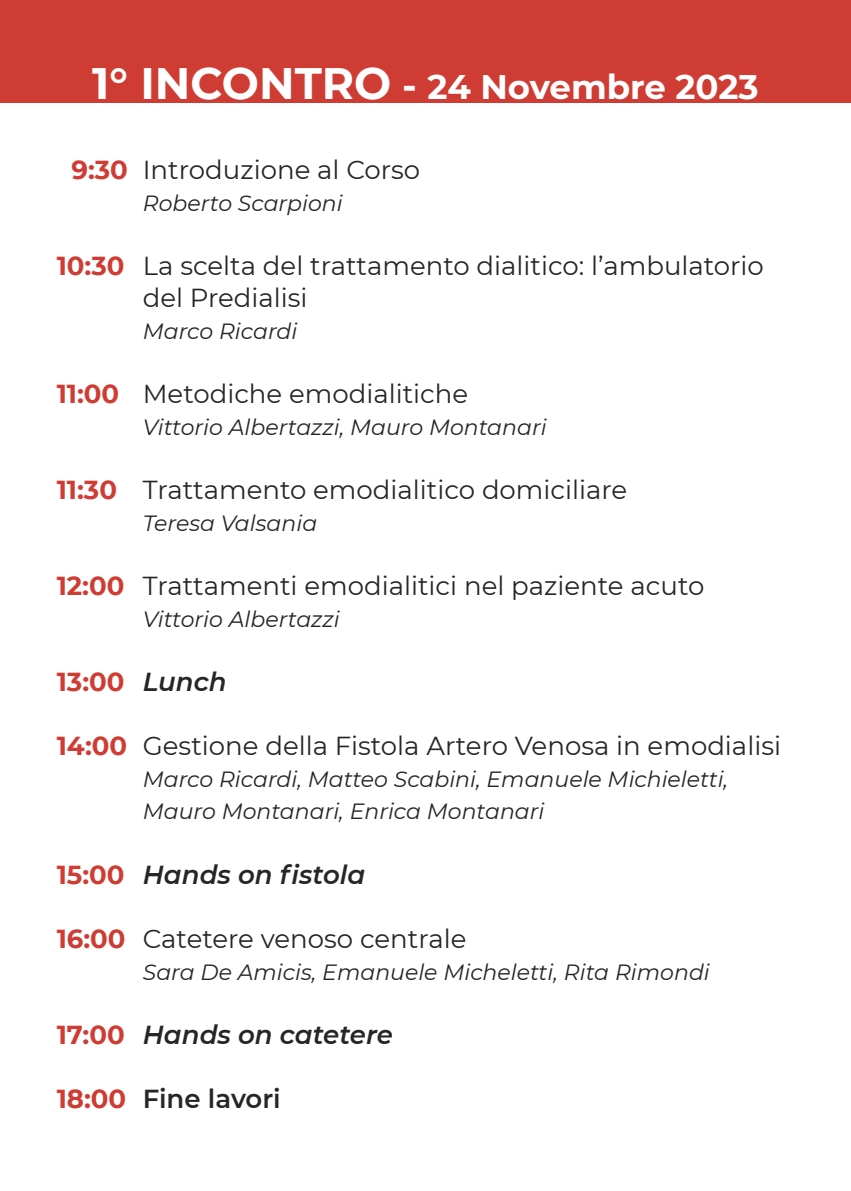
<style>
.page{position:relative;width:851px;height:1191px;background:#fff}
.page>*{position:absolute;margin:0;border:0;box-sizing:border-box;transform-origin:0 0}
.t1{font:700 34px "Montserrat";color:#fff}
.t2{font:26px/32px "Montserrat";color:#272627}
.t3{font:italic 600 26px "Montserrat";color:#272627}
.t4{font:600 26px "Montserrat";color:#272627}
.t5{font:700 26px "Montserrat";color:#cf3c33}
.t6{font:italic 22px/32px "Montserrat";color:#272627}
.s1{font-size:44px}
.s2{font-size:38px}
.s3{font-weight:700;color:#cf3c33}
.s4{font-weight:600;font-style:italic;color:#272627}
.s5{font-weight:700;font-style:normal;color:#cf3c33}
</style>
<div class="page">
<div style="left:0;top:0;width:850px;height:102px;background:#cf3c33"></div>
<h1 class="t1" style="left:92px;top:66px;width:668px"><span class="s1">1° IncOntRO</span> <span class="s2">-</span> 24 novembre 2023</h1>
<p class="t2" style="left:71px;top:154px;width:350px"><span class="s3">9:30</span> Introduzione al Corso</p>
<p class="t6" style="left:143px;top:187px;width:201px">Roberto Scarpioni</p>
<p class="t2" style="left:143px;top:250px;width:622px;text-indent:-86px"><span class="s3">10:30</span> La scelta del trattamento dialitico: l’ambulatorio del Predialisi</p>
<p class="t6" style="left:143px;top:315px;width:156px">Marco Ricardi</p>
<p class="t2" style="left:57px;top:378px;width:413px"><span class="s3">11:00</span> Metodiche emodialitiche</p>
<p class="t6" style="left:143px;top:411px;width:405px">Vittorio Albertazzi, Mauro Montanari</p>
<p class="t2" style="left:57px;top:474px;width:572px"><span class="s3">11:30</span> Trattamento emodialitico domiciliare</p>
<p class="t6" style="left:143px;top:507px;width:176px">Teresa Valsania</p>
<p class="t2" style="left:57px;top:570px;width:649px"><span class="s3">12:00</span> Trattamenti emodialitici nel paziente acuto</p>
<p class="t6" style="left:143px;top:603px;width:198px">Vittorio Albertazzi</p>
<p class="t5" style="left:57px;top:666px;width:171px">13:00 <span class="s4">Lunch</span></p>
<p class="t2" style="left:57px;top:730px;width:725px"><span class="s3">14:00</span> Gestione della Fistola Artero Venosa in emodialisi</p>
<p class="t6" style="left:143px;top:763px;width:587px">Marco Ricardi, Matteo Scabini, Emanuele Michieletti,<br>Mauro Montanari, Enrica Montanari</p>
<p class="t3" style="left:57px;top:858px;width:310px"><span class="s5">15:00</span> Hands on fistola</p>
<p class="t2" style="left:57px;top:922px;width:411px"><span class="s3">16:00</span> Catetere venoso centrale</p>
<p class="t6" style="left:143px;top:955px;width:568px">Sara De Amicis, Emanuele Micheletti, Rita Rimondi</p>
<p class="t3" style="left:57px;top:1018px;width:337px"><span class="s5">17:00</span> Hands on catetere</p>
<p class="t4" style="left:57px;top:1082px;width:225px"><span class="s3">18:00</span> Fine lavori</p>
</div>
